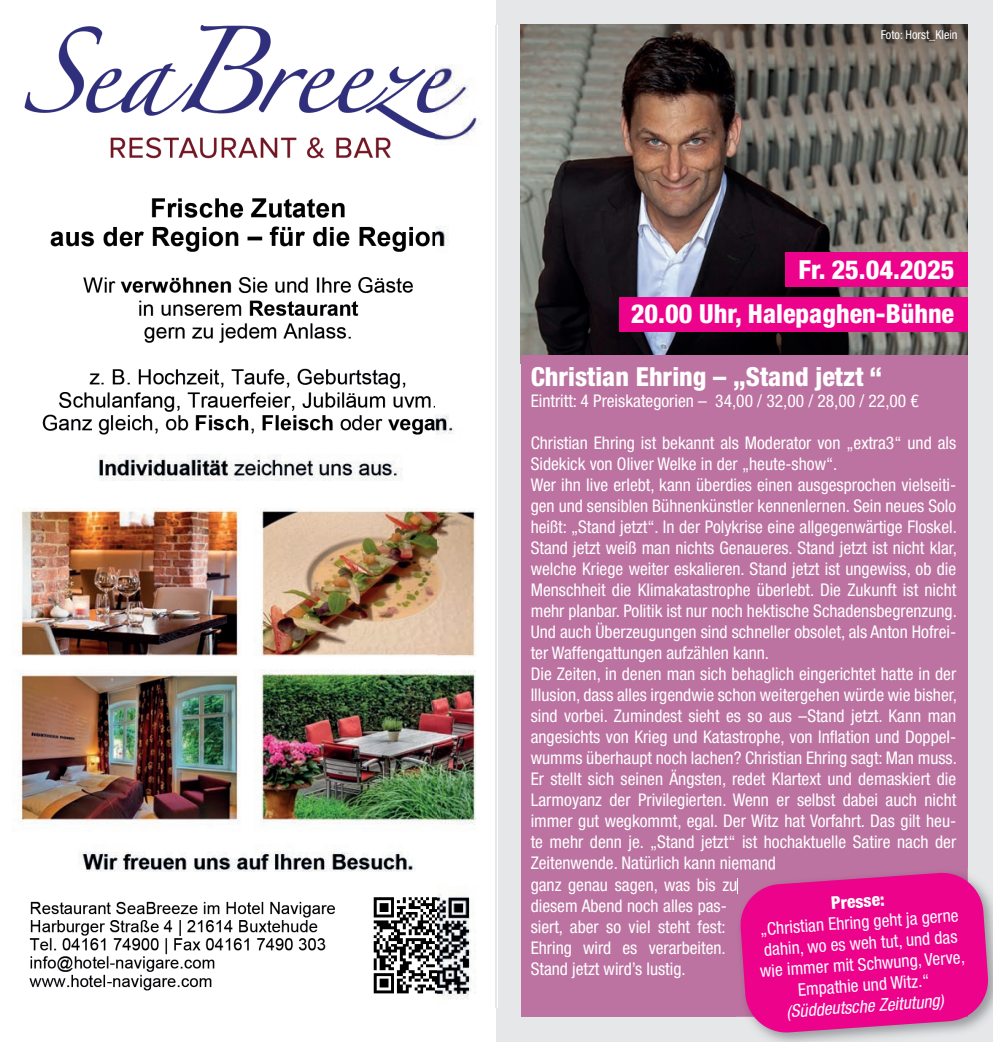
<style>
.page{position:relative;width:993px;height:1042px;background:#fff}
.page>*{position:absolute;margin:0;border:0;box-sizing:border-box;transform-origin:0 0}
.t1{font:800 condensed 26.25px/44.1px "Helvetica Neue LT";color:#fff;text-align:right}
.t2{font:condensed 17.5px/21px "Helvetica Neue LT";color:#fff}
.t3{font:italic condensed 17.5px "Helvetica Neue LT";color:#fff}
.t4{font:800 condensed 17.5px "Helvetica Neue LT";color:#fff}
.t5{font:condensed 12.25px "Helvetica Neue LT";color:#fff}
</style>
<div class="page">
<div style="left:496px;top:0;width:496px;height:1042px;background:#e6e7e9"></div>
<img style="left:520px;top:24px;width:447px;height:331px">
<div style="left:520px;top:355px;width:447px;height:661px;background:#bc73a1"></div>
<div style="left:784px;top:253px;width:183px;height:34px;background:#ed028c"></div>
<div style="left:619px;top:297px;width:348px;height:35px;background:#ed028c"></div>
<img style="left:735px;top:868px;width:40px;height:2px">
<svg style="left:735px;top:871px;width:254px;height:163px;background:#e51a92"></svg>
<img style="left:12px;top:26px;width:484px;height:982px">
<p class="t5" style="left:880px;top:28px;width:78px">Foto: Horst_Klein</p>
<h1 class="t1" style="left:630px;top:247px;width:325px">Fr. 25.04.2025<br>20.00 Uhr, Halepaghen-Bühne</h1>
<h1 class="t1" style="left:530px;top:355px;width:353px">Christian Ehring – „Stand jetzt “</h1>
<p class="t2" style="left:530px;top:391px;width:389px">Eintritt: 4 Preiskategorien – 34,00 / 32,00 / 28,00 / 22,00 €</p>
<p class="t2" style="left:530px;top:433px;width:427px">Christian Ehring ist bekannt als Moderator von „extra3“ und als Sidekick von Oliver Welke in der „heute-show“.<br>Wer ihn live erlebt, kann überdies einen ausgesprochen vielseiti&shy;gen und sensiblen Bühnenkünstler kennenlernen. Sein neues Solo heißt: „Stand jetzt“. In der Polykrise eine allgegenwärtige Floskel.<br>Stand jetzt weiß man nichts Genaueres. Stand jetzt ist nicht klar, welche Kriege weiter eskalieren. Stand jetzt ist ungewiss, ob die Menschheit die Klimakatastrophe überlebt. Die Zukunft ist nicht mehr planbar. Politik ist nur noch hektische Schadensbegrenzung.<br>Und auch Überzeugungen sind schneller obsolet, als Anton Hofrei&shy;ter Waffengattungen aufzählen kann.<br>Die Zeiten, in denen man sich behaglich eingerichtet hatte in der Illusion, dass alles irgendwie schon weitergehen würde wie bisher, sind vorbei. Zumindest sieht es so aus –Stand jetzt. Kann man angesichts von Krieg und Katastrophe, von Inflation und Doppel&shy;wumms überhaupt noch lachen? Christian Ehring sagt: Man muss.<br>Er stellt sich seinen Ängsten, redet Klartext und demaskiert die Larmoyanz der Privilegierten. Wenn er selbst dabei auch nicht immer gut wegkommt, egal. Der Witz hat Vorfahrt. Das gilt heu&shy;te mehr denn je. „Stand jetzt“ ist hochaktuelle Satire nach der Zeitenwende. Natürlich kann niemand<br>ganz genau sagen, was bis zu<br>diesem Abend noch alles pas-<br>siert, aber so viel steht fest:<br>Ehring wird es verarbeiten.<br>Stand jetzt wird’s lustig.</p>
<p class="t4" style="left:830px;top:892px;width:55px;rotate:-4deg">Presse:</p>
<p class="t2" style="left:756px;top:919px;width:206px;text-align:center;rotate:-4deg">„Christian Ehring geht ja gerne dahin, wo es weh tut, und das wie immer mit Schwung, Verve,<br>Empathie und Witz.“</p>
<p class="t3" style="left:785px;top:1001px;width:159px;rotate:-4deg">(Süddeutsche Zeitutung)</p>
</div>
